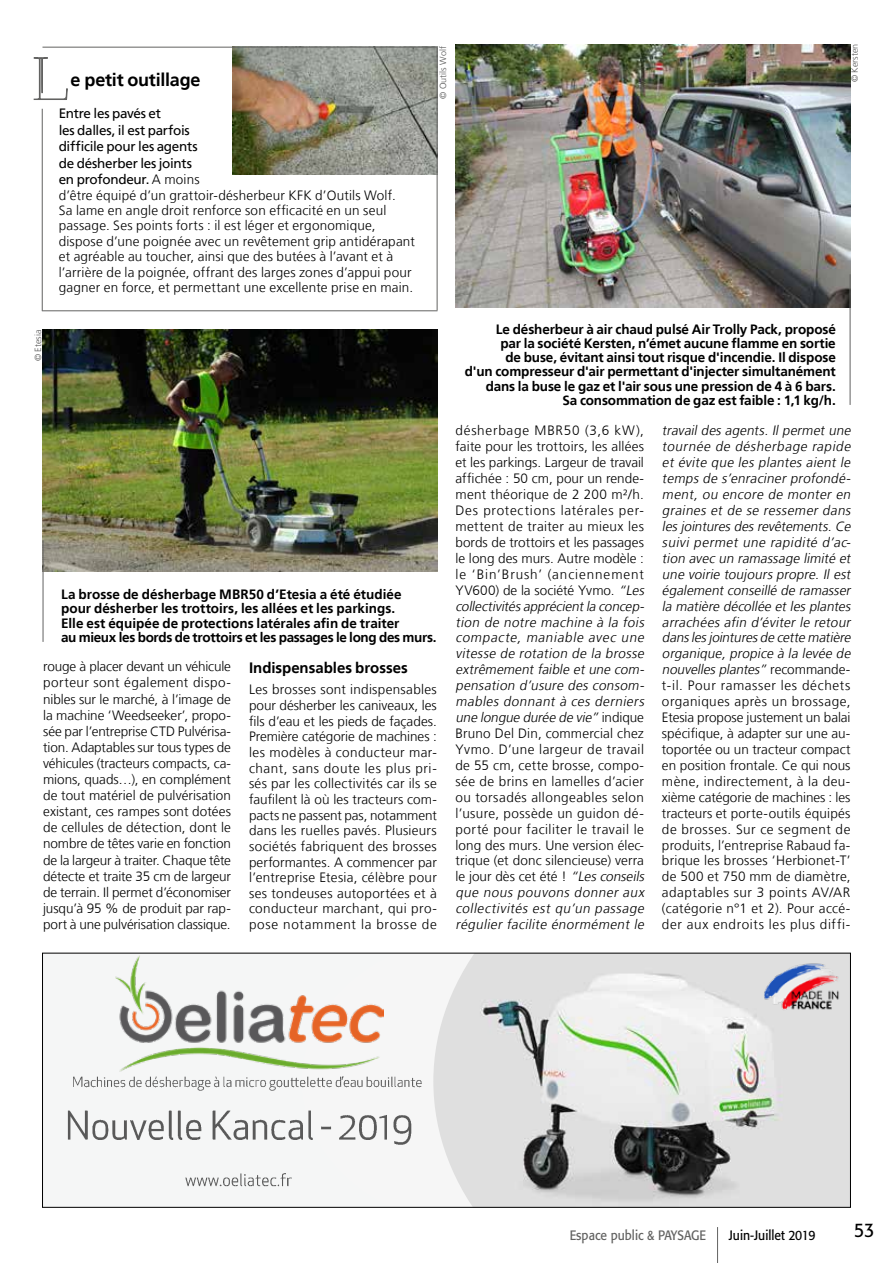
<style>
.page{position:relative;width:893px;height:1263px;background:#fff}
.page>*{position:absolute;margin:0;border:0;box-sizing:border-box;transform-origin:0 0}
.t1{font:19.5px "Formata";color:#000;scale:.9 1}
.t2{font:700 18px "Frutiger";letter-spacing:-.015em;color:#000}
.t3{font:700 15px "Frutiger";color:#000}
.t4{font:300 13.5px/15.9px "Frutiger";letter-spacing:.015em;color:#000}
.t5{font:700 13.5px/14.2px "Frutiger";letter-spacing:-.01em;color:#000;text-align:right}
.t6{font:13.5px "Formata";color:#626261;scale:.9 1}
.t7{font:13.5px "Formata";color:#000;scale:.9 1}
.t8{font:300 9px "Frutiger";color:#565655}
.s1{font-weight:400}
.s2{font-style:italic}
</style>
<div class="page">
<hr style="left:717px;top:1227px;width:1px;height:36px;background:#626261">
<img style="left:233px;top:48px;width:204px;height:126px">
<hr style="left:42px;top:47px;width:395px;height:1px;background:#626261">
<svg style="left:34px;top:57px;width:34px;height:43px"></svg>
<hr style="left:42px;top:109px;width:1px;height:202px;background:#626261">
<hr style="left:42px;top:310px;width:395px;height:1px;background:#626261">
<hr style="left:437px;top:48px;width:1px;height:262px;background:#626261">
<div style="left:43px;top:953px;width:807px;height:254px;background:#f5f6f6"></div>
<img style="left:490px;top:955px;width:359px;height:251px">
<svg style="left:383px;top:955px;width:107px;height:251px"></svg>
<img style="left:116px;top:955px;width:267px;height:117px">
<img style="left:73px;top:1076px;width:268px;height:14px">
<img style="left:341px;top:1076px;width:2px;height:11px">
<img style="left:343px;top:1073px;width:85px;height:17px">
<img style="left:67px;top:1110px;width:246px;height:30px">
<img style="left:321px;top:1126px;width:11px;height:4px">
<img style="left:339px;top:1102px;width:93px;height:48px">
<img style="left:185px;top:1173px;width:107px;height:14px">
<img style="left:762px;top:958px;width:85px;height:60px">
<div style="left:42px;top:953px;width:809px;height:255px;border:1px solid #000"></div>
<img style="left:43px;top:330px;width:394px;height:241px">
<hr style="left:43px;top:540px;width:1px;height:102px;background:#626261">
<img style="left:455px;top:45px;width:395px;height:263px">
<hr style="left:850px;top:274px;width:1px;height:131px;background:#626261">
<h2 class="t2" style="left:71px;top:69px;width:131px">e petit outillage</h2>
<p class="t4" style="left:59px;top:106px;width:358px"><span class="s1">Entre les pavés et<br>les dalles, il est parfois<br>difficile pour les agents<br>de désherber les joints<br>en profondeur.</span> A moins<br>d’être équipé d’un grattoir-désherbeur KFK d’Outils Wolf.<br>Sa lame en angle droit renforce son efficacité en un seul passage. Ses points forts : il est léger et ergonomique, dispose d’une poignée avec un revêtement grip antidérapant et agréable au toucher, ainsi que des butées à l’avant et à l’arrière de la poignée, offrant des larges zones d’appui pour gagner en force, et permettant une excellente prise en main.</p>
<p class="t8" style="left:438px;top:99px;width:54px;rotate:-90deg">© Outils Wolf</p>
<p class="t8" style="left:850px;top:82px;width:40px;rotate:-90deg">© Kersten</p>
<p class="t8" style="left:33px;top:361px;width:33px;rotate:-90deg">© Etesia</p>
<p class="t5" style="left:61px;top:587px;width:377px;text-align:left">La brosse de désherbage MBR50 d’Etesia a été étudiée<br>pour désherber les trottoirs, les allées et les parkings.<br>Elle est équipée de protections latérales afin de traiter<br>au mieux les bords de trottoirs et les passages le long des murs.</p>
<p class="t4" style="left:43px;top:659px;width:189px;text-align:justify">rouge à placer devant un véhicule porteur sont également dispo&shy;nibles sur le marché, à l’image de la machine ‘Weedseeker’, propo&shy;sée par l’entreprise CTD Pulvérisa&shy;tion. Adaptables sur tous types de véhicules (tracteurs compacts, ca&shy;mions, quads…), en complément de tout matériel de pulvérisation existant, ces rampes sont dotées de cellules de détection, dont le nombre de têtes varie en fonction de la largeur à traiter. Chaque tête détecte et traite 35 cm de largeur de terrain. Il permet d’économiser jusqu’à 95 % de produit par rap&shy;port à une pulvérisation classique.</p>
<p class="t3" style="left:249px;top:658px;width:160px">Indispensables brosses</p>
<p class="t4" style="left:249px;top:682px;width:189px;text-align:justify">Les brosses sont indispensables pour désherber les caniveaux, les fils d’eau et les pieds de façades.<br>Première catégorie de machines : les modèles à conducteur mar&shy;chant, sans doute les plus pri&shy;sés par les collectivités car ils se faufilent là où les tracteurs com&shy;pacts ne passent pas, notamment dans les ruelles pavés. Plusieurs sociétés fabriquent des brosses performantes. A commencer par l’entreprise Etesia, célèbre pour ses tondeuses autoportées et à conducteur marchant, qui pro&shy;pose notamment la brosse de</p>
<p class="t5" style="left:465px;top:322px;width:373px">Le désherbeur à air chaud pulsé Air Trolly Pack, proposé<br>par la société Kersten, n’émet aucune flamme en sortie<br>de buse, évitant ainsi tout risque d'incendie. Il dispose<br>d'un compresseur d'air permettant d'injecter simultanément dans la buse le gaz et l'air sous une pression de 4 à 6 bars.<br>Sa consommation de gaz est faible : 1,1 kg/h.</p>
<p class="t4" style="left:455px;top:423px;width:193px">désherbage MBR50 (3,6 kW), faite pour les trottoirs, les allées et les parkings. Largeur de travail affichée : 50 cm, pour un rende&shy;ment théorique de 2 200 m²/h.<br>Des protections latérales per&shy;mettent de traiter au mieux les bords de trottoirs et les passages le long des murs. Autre modèle : le ‘Bin’Brush’ (anciennement<br>YV600) de la société Yvmo. <span class="s2">“Les collectivitésapprécientla concep&shy;tion de notre machine à la fois compacte, maniable avec une vitesse de rotation de la brosse extrêmement faible et une com&shy;pensation d’usure des consom&shy;mables donnant à ces derniers une longue durée de vie”</span> i n d i q u e<br>Bruno Del Din, commercial chez<br>Yvmo. D’une largeur de travail de 55 cm, cette brosse, compo&shy;sée de brins en lamelles d’acier ou torsadés allongeables selon l’usure, possède un guidon dé&shy;porté pour faciliter le travail le long des murs. Une version élec&shy;trique (et donc silencieuse) verra le jour dès cet été ! <span class="s2">“Les conseils que nous pouvons donner aux collectivités est qu’un passage régulier facilite énormément le</span></p>
<p class="t4" style="left:662px;top:423px;width:193px"><span class="s2">travail des agents. Il permet une tournée de désherbage rapide et évite que les plantes aient le temps de s’enraciner profondé&shy;ment, ou encore de monter en graines et de se ressemer dans les jointures des revêtements. Ce suivi permet une rapidité d’ac&shy;tion avec un ramassage limité et une voirie toujours propre. Il est également conseillé de ramasser la matière décollée et les plantes arrachées afin d’éviter le retour danslesjointuresde cette matière organique, propice à la levée de nouvelles plantes”</span> re co m m a n d e - t-il. Pour ramasser les déchets organiques après un brossage,<br>Etesia propose justement un balai spécifique, à adapter sur une au&shy;toportée ou un tracteur compact en position frontale. Ce qui nous mène, indirectement, à la deu&shy;xième catégorie de machines : les tracteurs et porte-outils équipés de brosses. Sur ce segment de produits, l’entreprise Rabaud fa&shy;brique les brosses ‘Herbionet-T’ de 500 et 750 mm de diamètre, adaptables sur 3 points AV/AR (catégorie n°1 et 2). Pour accé&shy;der aux endroits les plus diffi-</p>
<p class="t6" style="left:570px;top:1226px;width:153px">Espace public &amp; PAYSAGE</p>
<p class="t7" style="left:729px;top:1226px;width:98px">Juin-Juillet 2019</p>
<h1 class="t1" style="left:854px;top:1219px;width:24px">53</h1>
</div>
